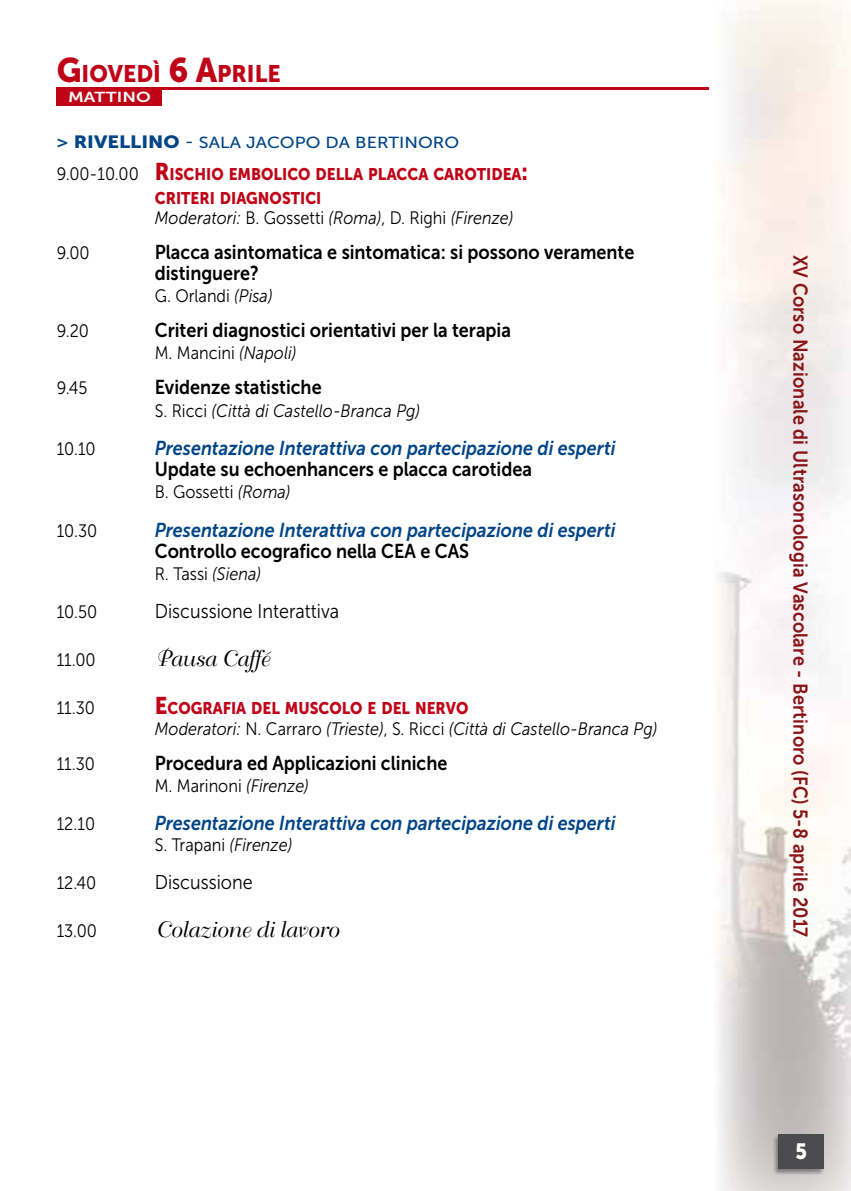
<style>
.page{position:relative;width:851px;height:1191px;background:#fff}
.page>*{position:absolute;margin:0;border:0;box-sizing:border-box;transform-origin:0 0}
.t1{font:23.8px "Museo Sans 900";color:#c00418;scale:.95 1}
.t2{font:22px "Bellevue";color:#000}
.t3{font:22px "Museo Sans 900";color:#fff;scale:.9 1}
.t4{font:20px/21px "Museo Sans 700";color:#000;scale:.9 1}
.t5{font:italic 20px "Museo Sans 700";color:#004588;scale:.9 1}
.t6{font:20px "Museo Sans 700";letter-spacing:.01em;color:#89151a;scale:.9 1}
.t7{font:20px "Museo Sans 300";color:#000;scale:.9 1}
.t8{font:18px "Museo Sans 300";color:#000;scale:.9 1}
.t9{font:italic 18px "Museo Sans 300";color:#000;scale:.9 1}
.t10{font:18px "Museo Sans 300";color:#000;scale:.9 1}
.t11{font:16.8px/24px "Museo Sans 900";color:#c00418;scale:.9 1}
.t12{font:16px "Museo Sans 500";color:#004588;scale:1.12 1}
.t13{font:14.4px "Museo Sans 700";color:#fff;scale:1.25 1}
.s1{font-size:34px}
.s2{font-family:"Museo Sans 700";font-size:17.6px}
.s3{font-family:"Museo Sans 900";font-size:17.6px}
.s4{font-family:"Museo Sans 300";font-size:18px;color:#000}
.s5{font-size:24px}
.s6{font-style:normal}
.s7{font-style:italic}
</style>
<div class="page">
<img style="left:718px;top:0;width:132px;height:1191px">
<img style="left:772px;top:1134px;width:52px;height:41px">
<div style="left:778px;top:1135px;width:45px;height:34px;background:#4b4b4d"></div>
<hr style="left:57px;top:88px;width:652px;height:2px;background:#c00418">
<div style="left:57px;top:89px;width:105px;height:16px;background:#c00418"></div>
<p class="t1" style="left:57px;top:60px;width:237px"><span class="s1">G</span>IOVEDÌ <span class="s1">6 A</span>PRILE</p>
<p class="t13" style="left:68px;top:89px;width:68px">MATTINO</p>
<p class="t12" style="left:57px;top:134px;width:361px"><span class="s2">&gt;</span> <span class="s3">RIVELLINO</span> - SALA JACOPO DA BERTINORO</p>
<p class="t11" style="left:155px;top:162px;width:416px;text-indent:-98px"><span class="s4">9.00-10.00</span> <span class="s5">R</span>ISCHIO EMBOLICO DELLA PLACCA CAROTIDEA<span class="s5">:<br></span>CRITERI DIAGNOSTICI</p>
<p class="t9" style="left:155px;top:208px;width:400px">Moderatori: <span class="s6">B. Gossetti</span> (Roma)<span class="s6">, D. Righi</span> (Firenze)</p>
<p class="t8" style="left:57px;top:243px;width:38px">9.00</p>
<p class="t4" style="left:155px;top:242px;width:534px">Placca asintomatica e sintomatica: si possono veramente distinguere?</p>
<p class="t8" style="left:155px;top:286px;width:132px">G. Orlandi <span class="s7">(Pisa)</span></p>
<p class="t8" style="left:57px;top:321px;width:37px">9.20</p>
<p class="t4" style="left:155px;top:320px;width:397px">Criteri diagnostici orientativi per la terapia</p>
<p class="t8" style="left:155px;top:343px;width:159px">M. Mancini <span class="s7">(Napoli)</span></p>
<p class="t8" style="left:57px;top:378px;width:36px">9.45</p>
<p class="t4" style="left:155px;top:377px;width:187px">Evidenze statistiche</p>
<p class="t9" style="left:155px;top:401px;width:296px"><span class="s6">S. Ricci</span> (Città di Castello-Branca Pg)</p>
<p class="t8" style="left:57px;top:439px;width:45px">10.10</p>
<p class="t5" style="left:155px;top:436px;width:513px">Presentazione Interattiva con partecipazione di esperti</p>
<p class="t4" style="left:155px;top:458px;width:420px">Update su echoenhancers e placca carotidea</p>
<p class="t8" style="left:155px;top:482px;width:152px">B. Gossetti <span class="s7">(Roma)</span></p>
<p class="t8" style="left:57px;top:521px;width:47px">10.30</p>
<p class="t5" style="left:155px;top:519px;width:513px">Presentazione Interattiva con partecipazione di esperti</p>
<p class="t4" style="left:155px;top:540px;width:351px">Controllo ecografico nella CEA e CAS</p>
<p class="t8" style="left:155px;top:564px;width:120px">R. Tassi <span class="s7">(Siena)</span></p>
<p class="t8" style="left:57px;top:602px;width:46px">10.50</p>
<p class="t7" style="left:155px;top:600px;width:206px">Discussione Interattiva</p>
<p class="t8" style="left:57px;top:650px;width:45px">11.00</p>
<p class="t2" style="left:155px;top:646px;width:115px">Pausa Caffé</p>
<p class="t10" style="left:57px;top:698px;width:44px">11.30</p>
<p class="t11" style="left:155px;top:696px;width:350px"><span class="s5">E</span>COGRAFIA DEL MUSCOLO E DEL NERVO</p>
<p class="t9" style="left:155px;top:719px;width:560px">Moderatori: <span class="s6">N. Carraro</span> (Trieste)<span class="s6">, S. Ricci</span> (Città di Castello-Branca Pg)</p>
<p class="t8" style="left:57px;top:754px;width:44px">11.30</p>
<p class="t4" style="left:155px;top:752px;width:326px">Procedura ed Applicazioni cliniche</p>
<p class="t8" style="left:155px;top:776px;width:173px">M. Marinoni <span class="s7">(Firenze)</span></p>
<p class="t8" style="left:57px;top:814px;width:44px">12.10</p>
<p class="t5" style="left:155px;top:812px;width:513px">Presentazione Interattiva con partecipazione di esperti</p>
<p class="t8" style="left:155px;top:835px;width:154px">S. Trapani <span class="s7">(Firenze)</span></p>
<p class="t8" style="left:57px;top:873px;width:45px">12.40</p>
<p class="t7" style="left:155px;top:871px;width:110px">Discussione</p>
<p class="t8" style="left:57px;top:921px;width:46px">13.00</p>
<p class="t2" style="left:155px;top:917px;width:185px">Colazione di lavoro</p>
<p class="t6" style="left:811px;top:255px;width:759px;rotate:90deg">XV Corso Nazionale di Ultrasonologia Vascolare - Bertinoro (FC) 5-8 aprile 2017</p>
<p class="t3" style="left:795px;top:1139px;width:14px">5</p>
</div>
